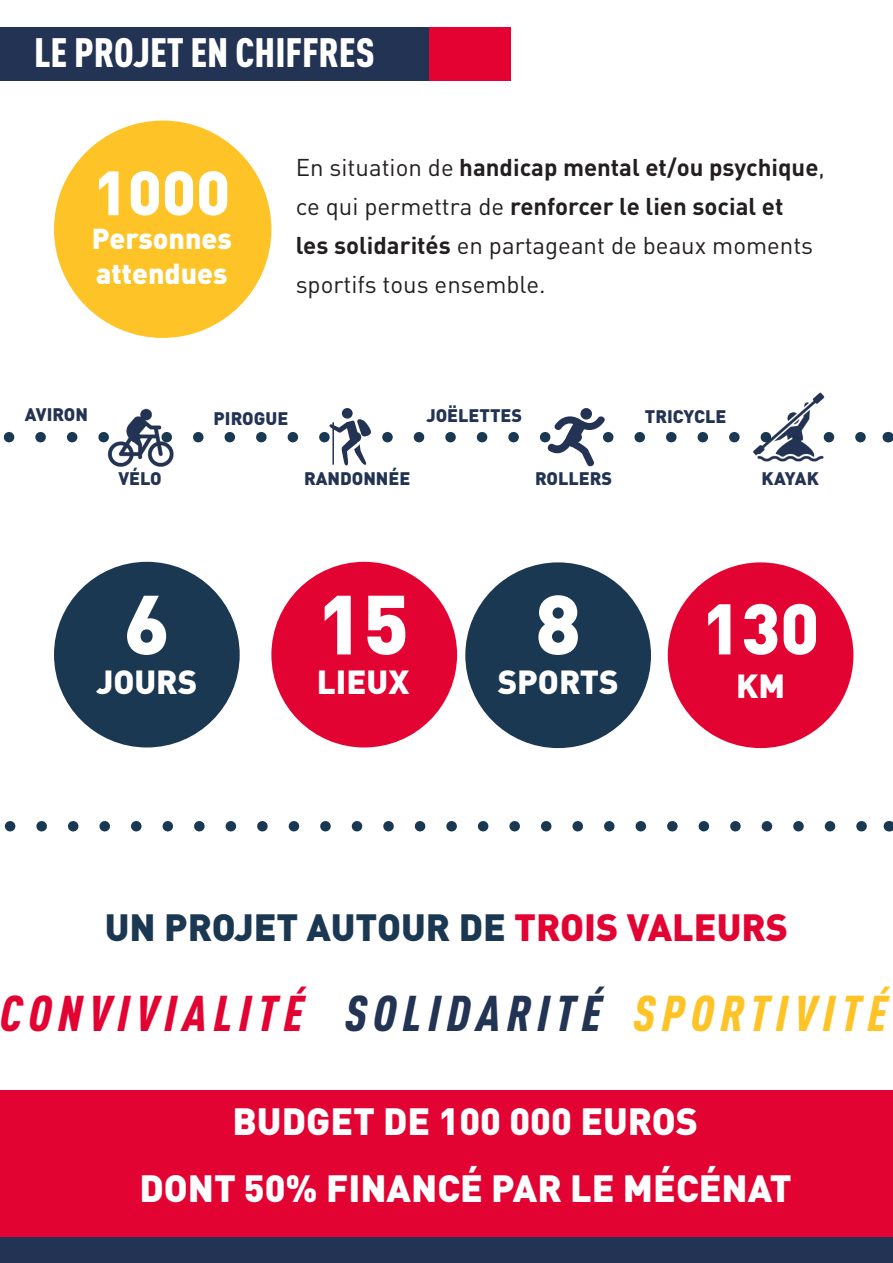
<style>
.page{position:relative;width:893px;height:1263px;background:#fff}
.page>*{position:absolute;margin:0;border:0;box-sizing:border-box;transform-origin:0 0}
.t1{font:900 82.5px "DINOT";color:#fff}
.t2{font:900 70.5px "DINOT";color:#fff}
.t3{font:900 61.5px "DINOT";color:#fff}
.t4{font:italic 900 condensed 49.5px "DINOT";letter-spacing:.13em;color:#e30333}
.t5{font:900 condensed 40.5px "DINOT";color:#fff}
.t6{font:900 37.5px/67.5px "DINOT";color:#fff;text-align:center}
.t7{font:900 37.5px "DINOT";color:#1b3852}
.t8{font:900 33px "DINOT";color:#fff}
.t9{font:900 28.5px/34.2px "DINOT";color:#fff}
.t10{font:24px/39px "DINOT";color:#231f20}
.t11{font:900 18px "DINOT";color:#233353}
.s1{font-weight:700}
.s2{color:#e30333}
.s3{color:#233353}
.s4{color:#fec427}
</style>
<div class="page">
<hr style="left:892px;top:23px;width:1px;height:54px;background:#233353">
<div style="left:54px;top:562px;width:186px;height:185px;background:#1b3852;border-radius:50%"></div>
<div style="left:271px;top:562px;width:186px;height:185px;background:#e30333;border-radius:50%"></div>
<div style="left:465px;top:562px;width:186px;height:186px;background:#1b3852;border-radius:50%"></div>
<div style="left:668px;top:562px;width:185px;height:186px;background:#e30333;border-radius:50%"></div>
<img style="left:140px;top:408px;width:12px;height:6px">
<div style="left:580px;top:408px;width:12px;height:12px;background:#243354;border-radius:50%"></div>
<img style="left:789px;top:392px;width:36px;height:22px">
<div style="left:342px;top:408px;width:11px;height:11px;background:#243354;border-radius:50%"></div>
<svg style="left:9px;top:414px;width:857px;height:53px"></svg>
<div style="left:0;top:27px;width:430px;height:54px;background:#233353"></div>
<div style="left:430px;top:27px;width:81px;height:54px;background:#e40233"></div>
<div style="left:0;top:1236px;width:893px;height:27px;background:#233353"></div>
<svg style="left:10px;top:821px;width:857px;height:10px"></svg>
<div style="left:54px;top:121px;width:217px;height:217px;background:#fec427;border-radius:50%"></div>
<div style="left:0;top:1090px;width:893px;height:146px;background:#e30333"></div>
<h3 class="t5" style="left:34px;top:22px;width:342px">LE PROJET EN CHIFFRES</h3>
<h3 class="t3" style="left:93px;top:144px;width:138px">1000</h3>
<p class="t9" style="left:92px;top:219px;width:142px">Personnes attendues</p>
<p class="t10" style="left:296px;top:146px;width:531px">En situation de <span class="s1">handicap mental et/ou psychique</span>, ce qui permettra de <span class="s1">renforcer le lien social et<br>les solidarités</span> en partageant de beaux moments sportifs tous ensemble.</p>
<p class="t11" style="left:25px;top:400px;width:65px">AVIRON</p>
<p class="t11" style="left:214px;top:404px;width:76px">PIROGUE</p>
<p class="t11" style="left:427px;top:401px;width:97px">JOËLETTES</p>
<p class="t11" style="left:645px;top:402px;width:83px">TRICYCLE</p>
<p class="t11" style="left:118px;top:464px;width:45px">VÉLO</p>
<p class="t11" style="left:304px;top:464px;width:108px">RANDONNÉE</p>
<p class="t11" style="left:535px;top:464px;width:79px">ROLLERS</p>
<p class="t11" style="left:761px;top:464px;width:59px">KAYAK</p>
<h1 class="t1" style="left:124px;top:559px;width:47px">6</h1>
<h3 class="t8" style="left:96px;top:656px;width:102px">JOURS</h3>
<h1 class="t1" style="left:317px;top:559px;width:93px">15</h1>
<h3 class="t8" style="left:317px;top:656px;width:94px">LIEUX</h3>
<h1 class="t1" style="left:535px;top:559px;width:47px">8</h1>
<h3 class="t8" style="left:498px;top:656px;width:122px">SPORTS</h3>
<h2 class="t2" style="left:702px;top:572px;width:119px">130</h2>
<h3 class="t8" style="left:736px;top:660px;width:50px">KM</h3>
<h3 class="t7" style="left:105px;top:897px;width:685px">UN PROJET AUTOUR DE <span class="s2">TROIS VALEURS</span></h3>
<h3 class="t4" style="left:0;top:977px;width:888px">CONVIVIALITÉ <span class="s3">SOLIDARITÉ</span> <span class="s4">SPORTIVITÉ</span></h3>
<h3 class="t6" style="left:139px;top:1084px;width:654px">BUDGET DE 100 000 EUROS<br>DONT 50% FINANCÉ PAR LE MÉCÉNAT</h3>
</div>
